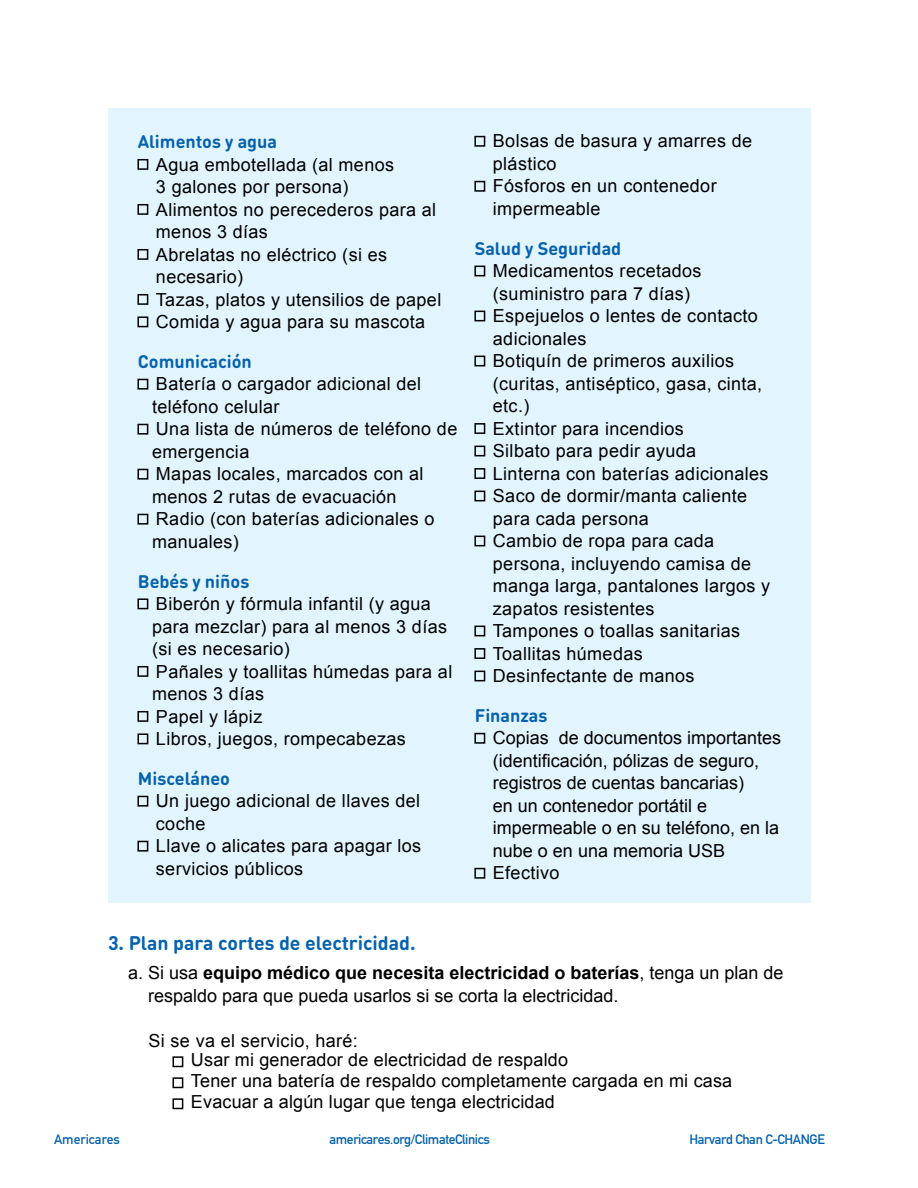
<style>
.page{position:relative;width:918px;height:1188px;background:#fff}
.page>*{position:absolute;margin:0;border:0;box-sizing:border-box;transform-origin:0 0}
.t1{font:18px/22.5px "Arial";letter-spacing:.02em;color:#000}
.t2{font:18px/22.5px "Arial";color:#000}
.t3{font:700 13.5px "DIN Alternate";letter-spacing:-.03em;color:#0562af}
.t4{font:700 13.5px "DIN Alternate";color:#0562af}
.t5{font:700 9.75px "DIN Round OT";color:#0562af}
.t6{font:700 9px "DIN Round OT";color:#0562af}
.s1{font-weight:700}
</style>
<div class="page">
<div style="left:108px;top:108px;width:702px;height:795px;background:#e2f4fd"></div>
<p class="t6" style="left:138px;top:140px;width:141px">Alimentos y agua</p>
<p class="t1" style="left:156px;top:153px;width:240px;text-indent:-18px">■ Agua embotellada (al menos<br>3 galones por persona)</p>
<p class="t1" style="left:156px;top:200px;width:282px;text-indent:-18px">■ Alimentos no perecederos para al menos 3 días</p>
<p class="t1" style="left:156px;top:243px;width:233px;text-indent:-18px">■ Abrelatas no eléctrico (si es necesario)</p>
<p class="t1" style="left:138px;top:288px;width:305px">■ Tazas, platos y utensilios de papel</p>
<p class="t1" style="left:138px;top:311px;width:289px">■ Comida y agua para su mascota</p>
<p class="t6" style="left:138px;top:359px;width:116px">Comunicación</p>
<p class="t1" style="left:152px;top:373px;width:271px;text-indent:-14px">■ Batería o cargador adicional del teléfono celular</p>
<p class="t1" style="left:152px;top:419px;width:307px;text-indent:-14px">■ Una lista de números de teléfono de emergencia</p>
<p class="t1" style="left:152px;top:464px;width:273px;text-indent:-14px">■ Mapas locales, marcados con al menos 2 rutas de evacuación</p>
<p class="t1" style="left:152px;top:508px;width:284px;text-indent:-14px">■ Radio (con baterías adicionales o manuales)</p>
<p class="t6" style="left:138px;top:579px;width:113px">Bebés y niños</p>
<p class="t1" style="left:152px;top:593px;width:296px;text-indent:-14px">■ Biberón y fórmula infantil (y agua para mezclar) para al menos 3 días (si es necesario)</p>
<p class="t1" style="left:152px;top:660px;width:302px;text-indent:-14px">■ Pañales y toallitas húmedas para al menos 3 días</p>
<p class="t1" style="left:138px;top:705px;width:126px">■ Papel y lápiz</p>
<p class="t1" style="left:138px;top:728px;width:270px">■ Libros, juegos, rompecabezas</p>
<p class="t6" style="left:138px;top:776px;width:94px">Misceláneo</p>
<p class="t1" style="left:156px;top:791px;width:266px;text-indent:-18px">■ Un juego adicional de llaves del coche</p>
<p class="t1" style="left:156px;top:836px;width:267px;text-indent:-18px">■ Llave o alicates para apagar los servicios públicos</p>
<p class="t1" style="left:493px;top:130px;width:261px;text-indent:-18px">■ Bolsas de basura y amarres de plástico</p>
<p class="t1" style="left:493px;top:175px;width:225px;text-indent:-18px">■ Fósforos en un contenedor impermeable</p>
<p class="t6" style="left:475px;top:246px;width:148px">Salud y Seguridad</p>
<p class="t1" style="left:475px;top:261px;width:228px;text-align:center">■ Medicamentos recetados (suministro para 7 días)</p>
<p class="t1" style="left:493px;top:306px;width:266px;text-indent:-18px">■ Espejuelos o lentes de contacto adicionales</p>
<p class="t1" style="left:493px;top:350px;width:271px;text-indent:-18px">■ Botiquín de primeros auxilios (curitas, antiséptico, gasa, cinta, etc.)</p>
<p class="t1" style="left:475px;top:417px;width:211px">■ Extintor para incendios</p>
<p class="t1" style="left:475px;top:440px;width:223px">■ Silbato para pedir ayuda</p>
<p class="t1" style="left:475px;top:462px;width:295px">■ Linterna con baterías adicionales</p>
<p class="t1" style="left:493px;top:486px;width:256px;text-indent:-18px">■ Saco de dormir/manta caliente para cada persona</p>
<p class="t1" style="left:493px;top:530px;width:279px;text-indent:-18px">■ Cambio de ropa para cada persona, incluyendo camisa de manga larga, pantalones largos y zapatos resistentes</p>
<p class="t1" style="left:475px;top:621px;width:267px">■ Tampones o toallas sanitarias</p>
<p class="t1" style="left:475px;top:642px;width:169px">■ Toallitas húmedas</p>
<p class="t1" style="left:475px;top:666px;width:221px">■ Desinfectante de manos</p>
<p class="t6" style="left:475px;top:714px;width:74px">Finanzas</p>
<p class="t2" style="left:493px;top:729px;width:290px;text-indent:-18px">■ Copias de documentos importantes (identi昀椀cación, pólizas de seguro, registros de cuentas bancarias)<br>en un contenedor portátil e impermeable o en su teléfono, en la nube o en una memoria USB</p>
<p class="t1" style="left:475px;top:864px;width:86px">■ Efectivo</p>
<p class="t5" style="left:108px;top:941px;width:309px">3. Plan para cortes de electricidad.</p>
<p class="t2" style="left:148px;top:964px;width:637px;text-indent:-20px">a. Si usa <span class="s1">equipo médico que necesita electricidad o baterías</span>, tenga un plan de respaldo para que pueda usarlos si se corta la electricidad.</p>
<p class="t1" style="left:148px;top:1030px;width:211px">Si se va el servicio, haré:</p>
<p class="t1" style="left:173px;top:1051px;width:397px">■ Usar mi generador de electricidad de respaldo</p>
<p class="t1" style="left:173px;top:1070px;width:561px">■ Tener una batería de respaldo completamente cargada en mi casa</p>
<p class="t1" style="left:173px;top:1091px;width:384px">■ Evacuar a algún lugar que tenga electricidad</p>
<p class="t4" style="left:54px;top:1135px;width:67px">Americares</p>
<p class="t3" style="left:330px;top:1135px;width:162px">americares.org/ClimateClinics</p>
<p class="t3" style="left:690px;top:1135px;width:137px">Harvard Chan C-CHANGE</p>
</div>
